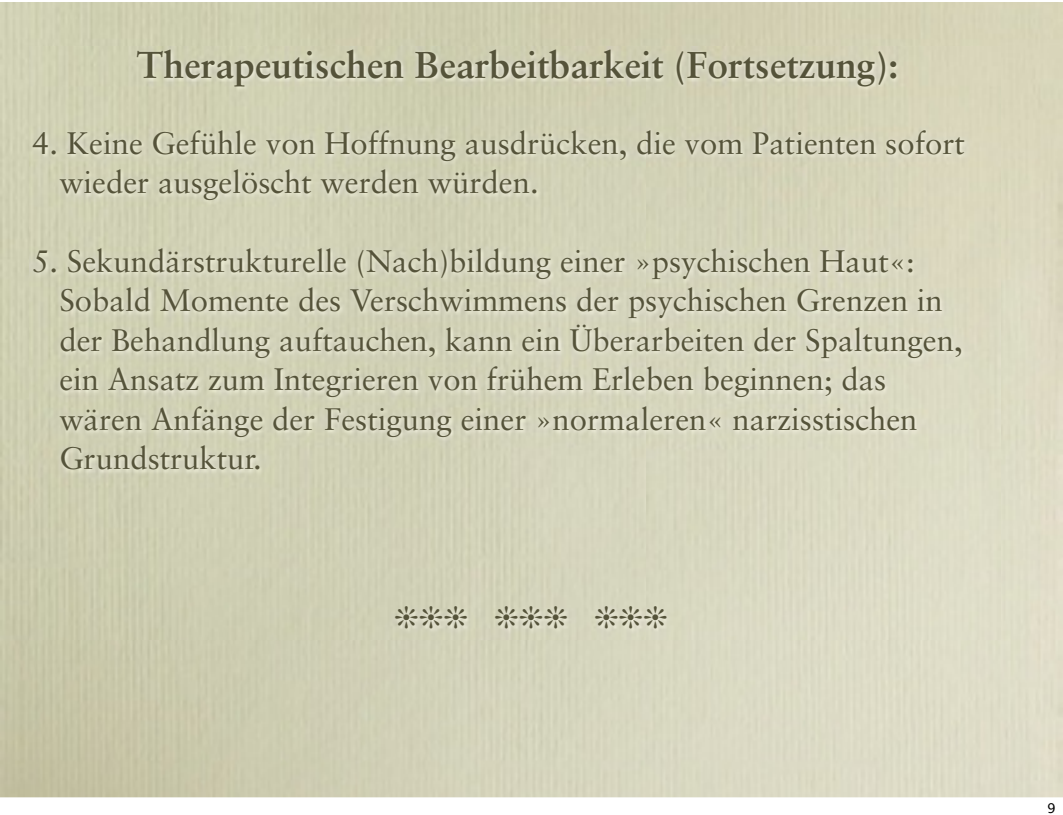
<style>
.page{position:relative;width:1063px;height:815px;background:#fff}
.page>*{position:absolute;margin:0;border:0;box-sizing:border-box;transform-origin:0 0}
.t1{font:700 37.25px "Sabon";color:#55533a}
.t2{font:31.25px/39.5px "Sabon";color:#55533a}
.t3{font:13.5px "Lucida Grande";color:#000}
</style>
<div class="page">
<img style="left:29px;top:47px;width:972px;height:593px">
<svg style="left:395px;top:606px;width:72px;height:22px;background:#d8d8c2"></svg>
<svg style="left:495px;top:606px;width:72px;height:22px;background:#dad9c4"></svg>
<svg style="left:595px;top:606px;width:72px;height:22px;background:#dddcc8"></svg>
<p class="t1" style="left:136px;top:42px;width:763px">Therapeutischen Bearbeitbarkeit (Fortsetzung):</p>
<p class="t2" style="left:59px;top:123px;width:907px;text-indent:-27px">4. Keine Gefühle von Hoffnung ausdrücken, die vom Patienten sofort wieder ausgelöscht werden würden.</p>
<p class="t2" style="left:59px;top:241px;width:905px;text-indent:-27px">5. Sekundärstrukturelle (Nach)bildung einer »psychischen Haut«:<br>Sobald Momente des Verschwimmens der psychischen Grenzen in der Behandlung auftauchen, kann ein Überarbeiten der Spaltungen, ein Ansatz zum Integrieren von frühem Erleben beginnen; das wären Anfänge der Festigung einer »normaleren« narzisstischen Grundstruktur.</p>
<p class="t3" style="left:1047px;top:800px;width:10px">9</p>
</div>
